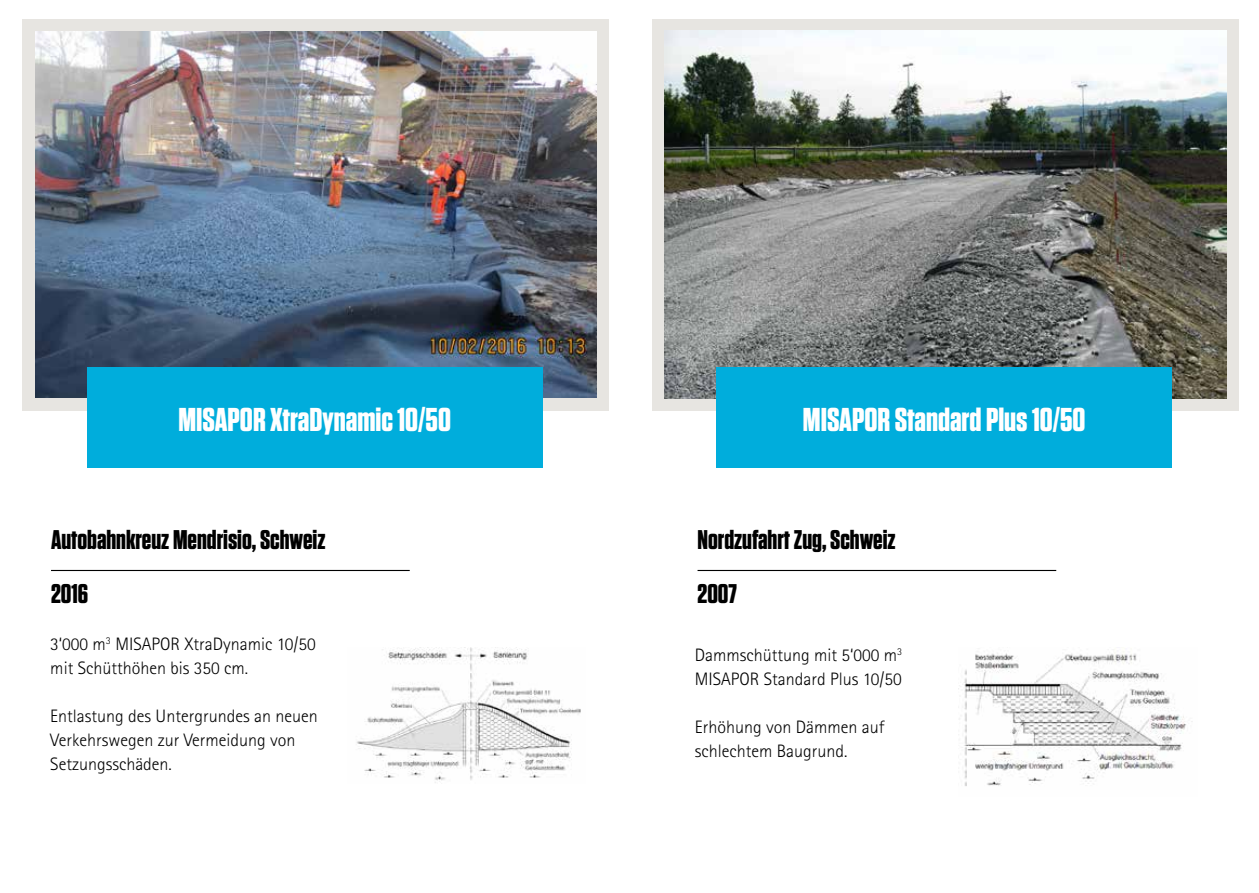
<style>
.page{position:relative;width:1259px;height:893px;background:#fff}
.page>*{position:absolute;margin:0;border:0;box-sizing:border-box;transform-origin:0 0}
.t1{font:700 33px "Tungsten";color:#fff}
.t2{font:700 27px "Tungsten";color:#000}
.t3{font:300 18px/24px "Rotis Sans Serif Std";color:#000}
</style>
<div class="page">
<div style="left:652px;top:19px;width:586px;height:391px;background:#e7e5e1"></div>
<div style="left:22px;top:19px;width:587px;height:391px;background:#e7e5e1"></div>
<img style="left:35px;top:32px;width:561px;height:366px">
<img style="left:664px;top:31px;width:562px;height:368px">
<div style="left:87px;top:367px;width:455px;height:101px;background:#00addc"></div>
<div style="left:716px;top:367px;width:455px;height:101px;background:#00addc"></div>
<hr style="left:51px;top:570px;width:359px;height:1px;background:#000">
<hr style="left:697px;top:570px;width:359px;height:1px;background:#000">
<img style="left:356px;top:647px;width:225px;height:136px">
<img style="left:959px;top:651px;width:234px;height:135px">
<h1 class="t1" style="left:178px;top:401px;width:274px">MISAPOR XtraDynamic 10/50</h1>
<h1 class="t1" style="left:803px;top:401px;width:284px">MISAPOR Standard Plus 10/50</h1>
<h2 class="t2" style="left:51px;top:525px;width:276px">Autobahnkreuz Mendrisio, Schweiz</h2>
<h2 class="t2" style="left:697px;top:525px;width:199px">Nordzufahrt Zug, Schweiz</h2>
<h2 class="t2" style="left:51px;top:579px;width:39px">2016</h2>
<h2 class="t2" style="left:697px;top:579px;width:41px">2007</h2>
<p class="t3" style="left:50px;top:632px;width:267px">3‘000 m<sup>3</sup> MISAPOR XtraDynamic 10/50 mit Schütthöhen bis 350 cm.</p>
<p class="t3" style="left:50px;top:704px;width:269px">Entlastung des Untergrundes an neuen<br>Verkehrswegen zur Vermeidung von<br>Setzungsschäden.</p>
<p class="t3" style="left:694px;top:643px;width:209px">Dammschüttung mit 5‘000 m<sup>3<br></sup>MISAPOR Standard Plus 10/50</p>
<p class="t3" style="left:694px;top:715px;width:191px">Erhöhung von Dämmen auf schlechtem Baugrund.</p>
</div>
